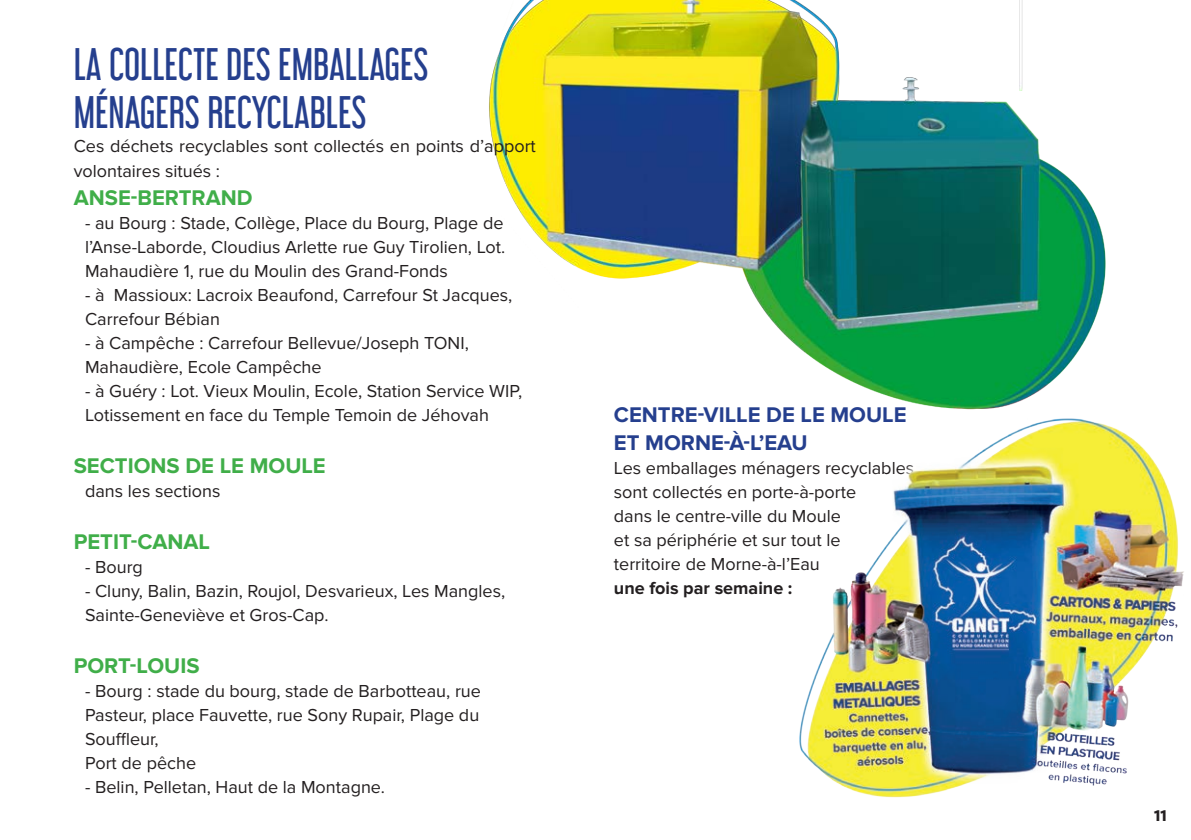
<style>
.page{position:relative;width:1191px;height:840px;background:#fff}
.page>*{position:absolute;margin:0;border:0;box-sizing:border-box;transform-origin:0 0}
.t1{font:40px "Libel Suit Rg";color:#253f8e}
.t2{font:700 22px "Proxima Nova";color:#40ae49}
.t3{font:700 22px "Proxima Nova";color:#253f8e}
.t4{font:18px/24px "Proxima Nova";color:#231f20}
.t5{font:700 16px "Seravek";color:#231f20}
.s1{font-weight:700}
</style>
<div class="page">
<img style="left:409px;top:0;width:697px;height:371px">
<img style="left:799px;top:371px;width:385px;height:427px">
<p class="t1" style="left:74px;top:32px;width:356px">LA COLLECTE DES EMBALLAGES</p>
<p class="t1" style="left:74px;top:80px;width:294px">MÉNAGERS RECYCLABLES</p>
<p class="t4" style="left:74px;top:135px;width:464px">Ces déchets recyclables sont collectés en points d’apport volontaires situés :</p>
<p class="t2" style="left:74px;top:184px;width:180px">ANSE-BERTRAND</p>
<p class="t4" style="left:85px;top:211px;width:422px;text-align:justify">- au Bourg : Stade, Collège, Place du Bourg, Plage de l’Anse-Laborde, Cloudius Arlette rue Guy Tirolien, Lot.<br>Mahaudière 1, rue du Moulin des Grand-Fonds</p>
<p class="t4" style="left:85px;top:283px;width:429px">- à Massioux: Lacroix Beaufond, Carrefour St Jacques,<br>Carrefour Bébian</p>
<p class="t4" style="left:85px;top:331px;width:385px">- à Campêche : Carrefour Bellevue/Joseph TONI,<br>Mahaudière, Ecole Campêche</p>
<p class="t4" style="left:85px;top:379px;width:439px">- à Guéry : Lot. Vieux Moulin, Ecole, Station Service WIP,<br>Lotissement en face du Temple Temoin de Jéhovah</p>
<p class="t2" style="left:74px;top:452px;width:253px">SECTIONS DE LE MOULE</p>
<p class="t4" style="left:85px;top:479px;width:137px">dans les sections</p>
<p class="t2" style="left:74px;top:528px;width:138px">PETIT-CANAL</p>
<p class="t4" style="left:85px;top:555px;width:59px">- Bourg</p>
<p class="t4" style="left:85px;top:579px;width:422px">- Cluny, Balin, Bazin, Roujol, Desvarieux, Les Mangles,</p>
<p class="t4" style="left:85px;top:603px;width:245px">Sainte-Geneviève et Gros-Cap.</p>
<p class="t2" style="left:74px;top:652px;width:127px">PORT-LOUIS</p>
<p class="t4" style="left:85px;top:679px;width:397px;text-align:justify">- Bourg : stade du bourg, stade de Barbotteau, rue Pasteur, place Fauvette, rue Sony Rupair, Plage du Souffleur,</p>
<p class="t4" style="left:85px;top:751px;width:113px">Port de pêche</p>
<p class="t4" style="left:85px;top:775px;width:301px">- Belin, Pelletan, Haut de la Montagne.</p>
<p class="t3" style="left:614px;top:401px;width:294px">CENTRE-VILLE DE LE MOULE</p>
<p class="t3" style="left:614px;top:429px;width:195px">ET MORNE-À-L’EAU</p>
<p class="t4" style="left:614px;top:456px;width:302px">Les emballages ménagers recyclables sont collectés en porte-à-porte<br>dans le centre-ville du Moule<br>et sa périphérie et sur tout le<br>territoire de Morne-à-l’Eau<br><span class="s1">une fois par semaine :</span></p>
<p class="t5" style="left:1154px;top:802px;width:14px">11</p>
</div>
